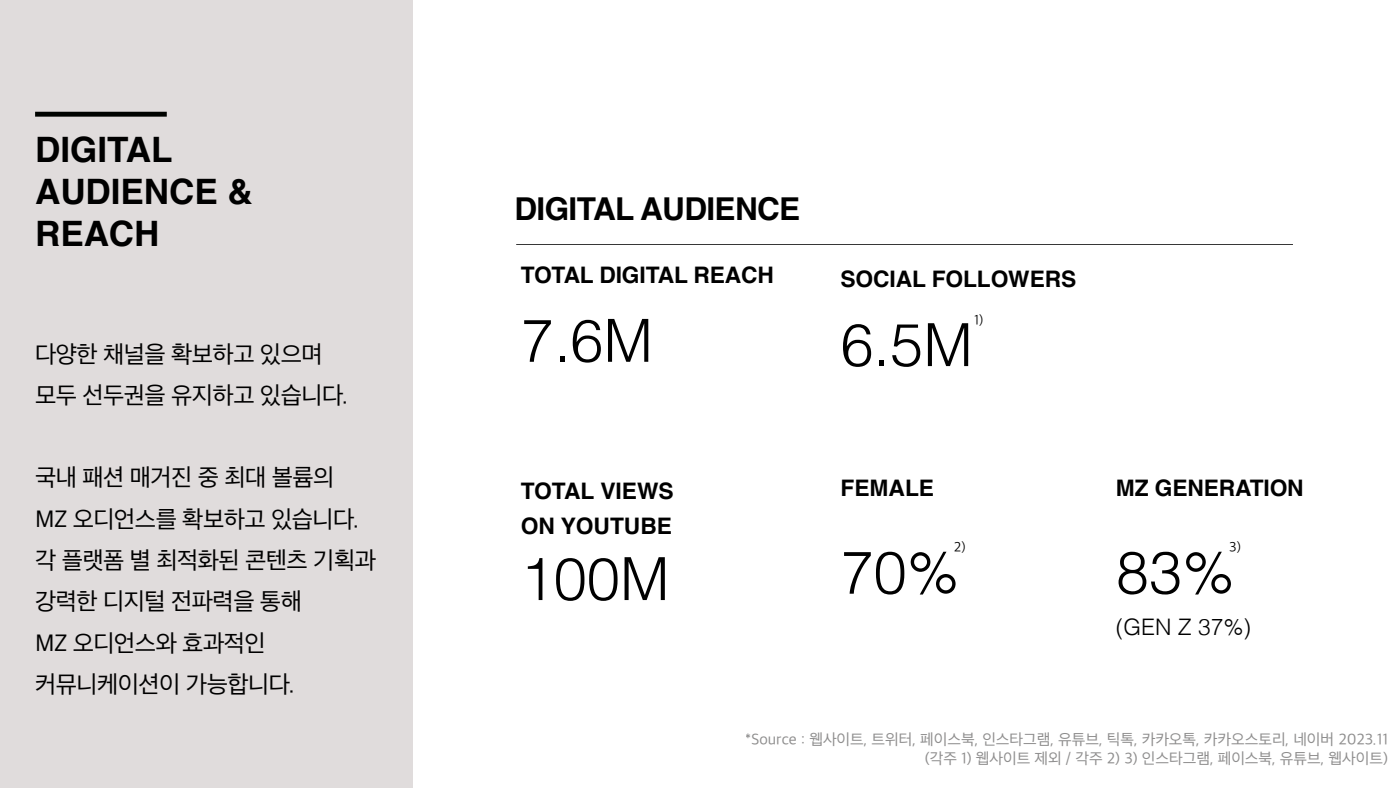
<style>
.page{position:relative;width:1400px;height:788px;background:#fff}
.page>*{position:absolute;margin:0;border:0;box-sizing:border-box;transform-origin:0 0}
.t1{font:300 59.5px "Helvetica";color:#000}
.t2{font:700 35px/42px "Helvetica";color:#000}
.t3{font:700 31.5px "Helvetica";letter-spacing:-.02em;color:#000}
.t4{font:24.5px/41.3px "Apple SD Gothic Neo";letter-spacing:-.02em;color:#000}
.t5{font:700 22.75px/35px "Helvetica";letter-spacing:-.005em;color:#000}
.t6{font:300 22.75px "Helvetica";color:#000}
.t7{font:15.75px/18.9px "Apple SD Gothic Neo";color:#727171;text-align:right}
.t8{font:300 14px "Apple SD Gothic Neo";color:#000}
</style>
<div class="page">
<div style="left:0;top:0;width:413px;height:788px;background:#e0dcdc"></div>
<div style="left:35px;top:112px;width:132px;height:5px;background:#000300"></div>
<hr style="left:516px;top:244px;width:777px;height:1px;background:#000">
<h2 class="t2" style="left:35px;top:132px;width:219px">DIGITAL<br>AUDIENCE &amp;<br>REACH</h2>
<p class="t4" style="left:35px;top:332px;width:315px">다양한 채널을 확보하고 있으며 모두 선두권을 유지하고 있습니다.</p>
<p class="t4" style="left:35px;top:455px;width:342px">국내 패션 매거진 중 최대 볼륨의<br>MZ 오디언스를 확보하고 있습니다. 각 플랫폼 별 최적화된 콘텐츠 기획과 강력한 디지털 전파력을 통해<br>MZ 오디언스와 효과적인 커뮤니케이션이 가능합니다.</p>
<p class="t3" style="left:514px;top:189px;width:287px">DIGITAL AUDIENCE</p>
<p class="t5" style="left:521px;top:260px;width:255px">TOTAL DIGITAL REACH</p>
<h1 class="t1" style="left:521px;top:290px;width:134px">7.6M</h1>
<p class="t5" style="left:841px;top:264px;width:237px">SOCIAL FOLLOWERS</p>
<p class="t8" style="left:974px;top:310px;width:11px">1)</p>
<h1 class="t1" style="left:841px;top:294px;width:134px">6.5M</h1>
<p class="t5" style="left:521px;top:476px;width:154px">TOTAL VIEWS<br>ON YOUTUBE</p>
<h1 class="t1" style="left:521px;top:528px;width:150px">100M</h1>
<p class="t5" style="left:841px;top:473px;width:95px">FEMALE</p>
<p class="t5" style="left:1116px;top:473px;width:189px">MZ GENERATION</p>
<p class="t8" style="left:954px;top:537px;width:13px">2)</p>
<h1 class="t1" style="left:841px;top:522px;width:121px">70%</h1>
<p class="t8" style="left:1229px;top:537px;width:13px">3)</p>
<h1 class="t1" style="left:1116px;top:522px;width:121px">83%</h1>
<p class="t6" style="left:1116px;top:607px;width:137px">(GEN Z 37%)</p>
<p class="t7" style="left:746px;top:728px;width:644px">*Source : 웹사이트, 트위터, 페이스북, 인스타그램, 유튜브, 틱톡, 카카오톡, 카카오스토리, 네이버 2023.11 (각주 1) 웹사이트 제외 / 각주 2) 3) 인스타그램, 페이스북, 유튜브, 웹사이트)</p>
</div>
